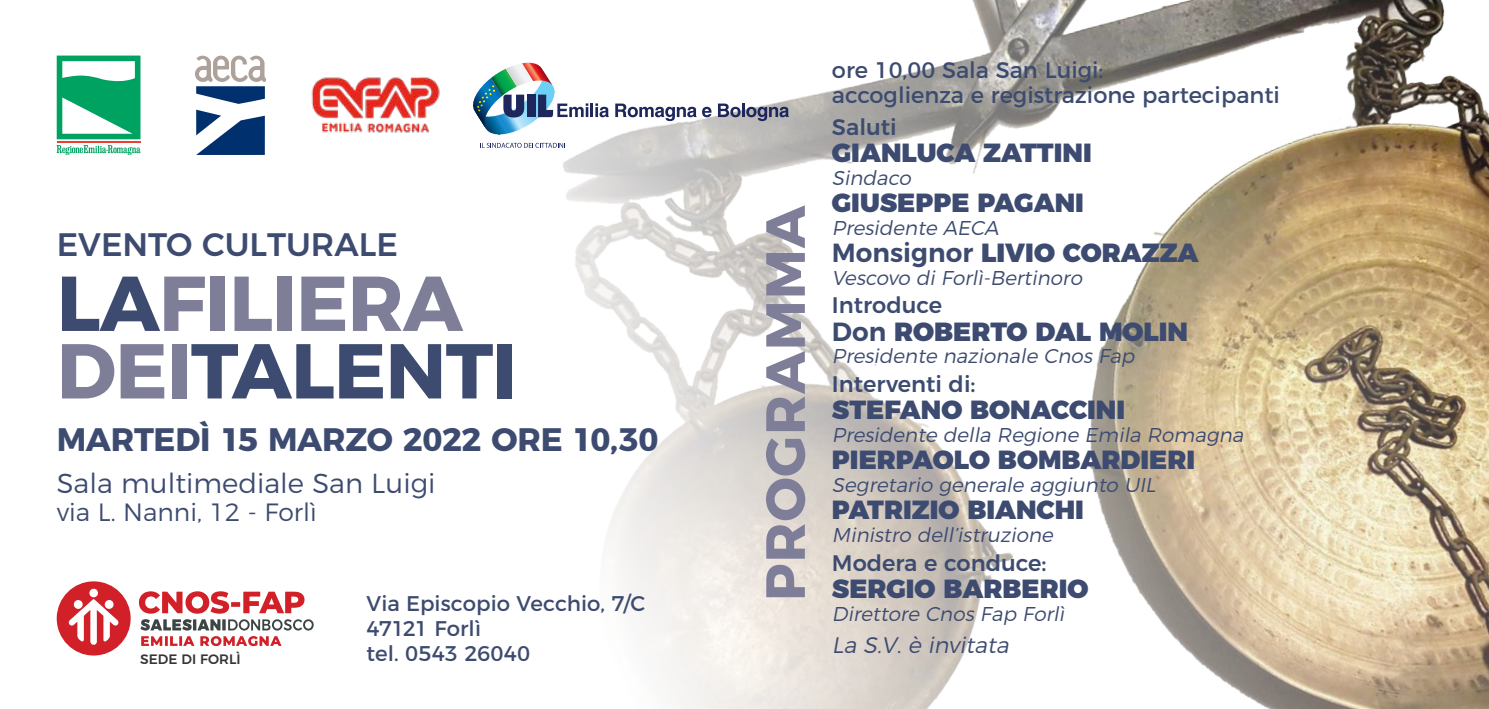
<style>
.page{position:relative;width:1489px;height:709px;background:#fff}
.page>*{position:absolute;margin:0;border:0;box-sizing:border-box;transform-origin:0 0}
.t1{font:700 77.5px "Montserrat";letter-spacing:-.01em;color:#3d4b70}
.t2{font:700 77.5px "Montserrat";letter-spacing:-.01em;color:#7e7e99}
.t3{font:700 55px "Montserrat";letter-spacing:.02em;color:#7e7e99}
.t4{font:700 32.5px "Montserrat";letter-spacing:-.01em;color:#3d4b70}
.t5{font:500 32.5px "Montserrat";color:#3d4b70}
.t6{font:300 27.5px "Montserrat";color:#3d4b70}
.t7{font:900 26.25px "Montserrat";color:#3d4b70}
.t8{font:300 25px "Montserrat";color:#3d4b70}
.t9{font:22.5px "Montserrat";color:#3d4b70}
.t10{font:500 22.5px "Montserrat";color:#3d4b70}
.t11{font:italic 300 22.5px "Montserrat";color:#3d4b70}
.t12{font:21.25px "Montserrat";letter-spacing:.005em;color:#3d4b70}
.t13{font:italic 300 20px "Montserrat";color:#3d4b70}
.Corpo{font:500 13.75px "Montserrat";color:#353534}
.s1{color:#3d4b70}
.s2{color:#7e7e99}
.s3{font-weight:600}
</style>
<div class="page">
<img style="left:525px;top:0;width:963px;height:709px">
<svg style="left:56px;top:581px;width:75px;height:74px"></svg>
<svg style="left:139px;top:591px;width:175px;height:55px"></svg>
<svg style="left:196px;top:110px;width:69px;height:45px"></svg>
<svg style="left:195px;top:55px;width:71px;height:49px"></svg>
<svg style="left:57px;top:56px;width:83px;height:83px"></svg>
<hr style="left:57px;top:141px;width:83px;height:2px;background:#ee3e34">
<svg style="left:57px;top:145px;width:83px;height:10px"></svg>
<img style="left:311px;top:77px;width:129px;height:56px">
<svg style="left:473px;top:63px;width:136px;height:85px"></svg>
<svg style="left:615px;top:104px;width:81px;height:17px"></svg>
<svg style="left:702px;top:107px;width:9px;height:10px"></svg>
<svg style="left:718px;top:104px;width:70px;height:17px"></svg>
<p class="t5" style="left:57px;top:218px;width:342px">EVENTO CULTURALE</p>
<p class="t2" style="left:57px;top:240px;width:408px"><span class="s1">LA</span>FILIERA</p>
<p class="t1" style="left:57px;top:307px;width:462px"><span class="s2">DEI</span>TALENTI</p>
<p class="t4" style="left:57px;top:413px;width:603px">MARTEDÌ 15 MARZO 2022 ORE 10,30</p>
<p class="t6" style="left:57px;top:462px;width:380px">Sala multimediale San Luigi</p>
<p class="t8" style="left:57px;top:492px;width:262px">via L. Nanni, 12 - Forlì</p>
<p class="Corpo" style="left:140px;top:648px;width:102px">SEDE DI FORLÌ</p>
<p class="t12" style="left:366px;top:586px;width:280px">Via Episcopio Vecchio, 7/C</p>
<p class="t12" style="left:366px;top:611px;width:116px">47121 Forlì</p>
<p class="t12" style="left:366px;top:636px;width:165px">tel. 0543 26040</p>
<p class="t3" style="left:740px;top:601px;width:397px;rotate:-90deg">PROGRAMMA</p>
<p class="t9" style="left:831px;top:52px;width:273px">ore 10,00 Sala San Luigi:</p>
<p class="t9" style="left:831px;top:77px;width:449px">accoglienza e registrazione partecipanti</p>
<p class="t10" style="left:831px;top:109px;width:66px">Saluti</p>
<p class="t7" style="left:831px;top:131px;width:261px">GIANLUCA ZATTINI</p>
<p class="t13" style="left:831px;top:162px;width:85px">Sindaco</p>
<p class="t7" style="left:831px;top:181px;width:253px">GIUSEPPE PAGANI</p>
<p class="t13" style="left:831px;top:212px;width:173px">Presidente AECA</p>
<p class="t7" style="left:831px;top:231px;width:368px"><span class="s3">Monsignor</span> LIVIO CORAZZA</p>
<p class="t13" style="left:831px;top:262px;width:256px">Vescovo diForlì-Bertinoro</p>
<p class="t10" style="left:831px;top:287px;width:112px">Introduce</p>
<p class="t7" style="left:831px;top:309px;width:358px"><span class="s3">Don</span> ROBERTO DAL MOLIN</p>
<p class="t13" style="left:831px;top:340px;width:309px">Presidente nazionale CnosFap</p>
<p class="t10" style="left:831px;top:366px;width:145px">Interventi di:</p>
<p class="t7" style="left:831px;top:388px;width:294px">STEFANO BONACCINI</p>
<p class="t13" style="left:831px;top:419px;width:418px">Presidente della Regione Emila Romagna</p>
<p class="t7" style="left:831px;top:438px;width:364px">PIERPAOLO BOMBARDIERI</p>
<p class="t13" style="left:831px;top:469px;width:330px">Segretario generale aggiunto UIL</p>
<p class="t7" style="left:831px;top:488px;width:253px">PATRIZIO BIANCHI</p>
<p class="t13" style="left:831px;top:519px;width:227px">Ministro dell’istruzione</p>
<p class="t10" style="left:831px;top:544px;width:216px">Modera e conduce:</p>
<p class="t7" style="left:831px;top:566px;width:258px">SERGIO BARBERIO</p>
<p class="t13" style="left:831px;top:597px;width:239px">Direttore CnosFap Forlì</p>
<p class="t11" style="left:831px;top:627px;width:184px">La S.V.è invitata</p>
</div>
